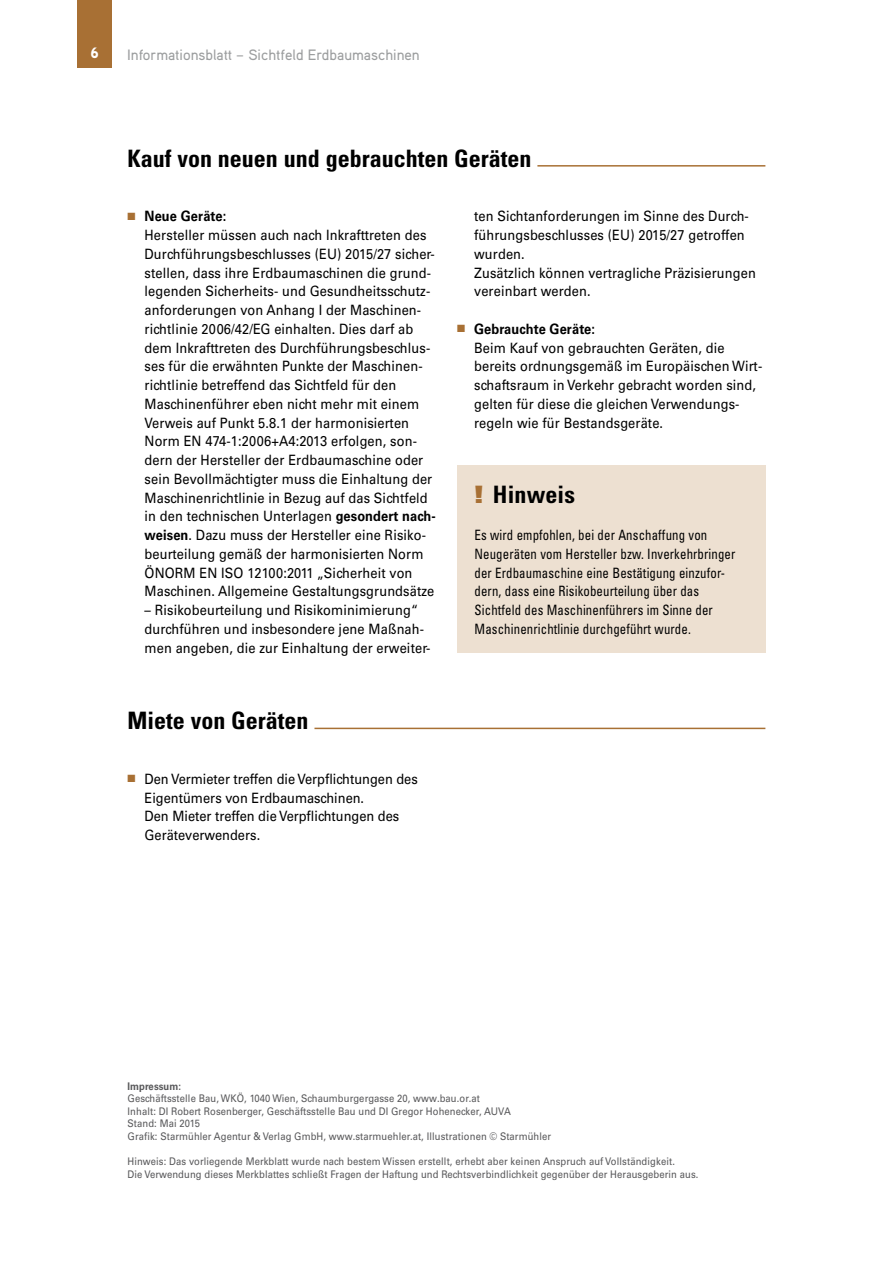
<style>
.page{position:relative;width:893px;height:1263px;background:#fff}
.page>*{position:absolute;margin:0;border:0;box-sizing:border-box;transform-origin:0 0}
.Head_Linie{font:700 condensed 24px "Univers";color:#000}
.t1{font:500 15px "Aaux Pro";color:#9c9e9f}
.t2{font:900 15px "Aaux Pro";color:#fff}
.Lauftext{font:14.25px/18.8px "Univers";letter-spacing:.01em;color:#000;scale:.9 1}
.t3{font:condensed 14.25px/18.8px "Univers";letter-spacing:.01em;color:#000;scale:.9 1}
.Lauftext-2{font:10.5px "Univers";letter-spacing:.01em;color:#58585a;scale:.9 1}
.Lauftext-3{font:700 10.5px "Univers";letter-spacing:.01em;color:#58585a;scale:.9 1}
.s1{color:#a87034}
.s2{font-weight:700}
.s3{font-weight:900;font-stretch:normal;color:#a87034}
</style>
<div class="page">
<div style="left:78px;top:0;width:34px;height:68px;background:#a87034"></div>
<hr style="left:537px;top:165px;width:228px;height:2px;background:#a87034">
<hr style="left:314px;top:728px;width:451px;height:1px;background:#a87034">
<div style="left:457px;top:465px;width:308px;height:188px;background:#ede0d1"></div>
<p class="t2" style="left:90px;top:44px;width:10px">6</p>
<p class="t1" style="left:127px;top:45px;width:294px">Informationsblatt – Sichtfeld Erdbaumaschinen</p>
<p class="Head_Linie" style="left:128px;top:143px;width:405px">Kauf von neuen und gebrauchten Geräten</p>
<p class="Lauftext" style="left:145px;top:207px;width:325px;text-indent:-17px"><span class="s1">■</span> <span class="s2">Neue Geräte:<br></span>Hersteller müssen auch nach Inkrafttreten des Durchführungsbeschlusses (EU) 2015/27 sicher&shy;stellen, dass ihre Erdbaumaschinen die grund&shy;legenden Sicherheits- und Gesundheitsschutz&shy;anforderungen von Anhang I der Maschinen&shy;richtlinie 2006/42/EG einhalten. Dies darf ab dem Inkrafttreten des Durchführungsbeschlus&shy;ses für die erwähnten Punkte der Maschinen&shy;richtlinie betreffend das Sichtfeld für den Maschinenführer eben nicht mehr mit einem Verweis auf Punkt 5.8.1 der harmonisierten Norm EN 474-1:2006+A4:2013 erfolgen, son&shy;dern der Hersteller der Erdbaumaschine oder sein Bevollmächtigter muss die Einhaltung der Maschinenrichtlinie in Bezug auf das Sichtfeld in den technischen Unterlagen <span class="s2">gesondert nach&shy;weisen</span>. Dazu muss der Hersteller eine Risiko&shy;beurteilung gemäß der harmonisierten Norm ÖNORM EN ISO 12100:2011 „Sicherheit von Maschinen. Allgemeine Gestaltungsgrundsätze</p>
<p class="Lauftext" style="left:145px;top:601px;width:319px">– Risikobeurteilung und Risikominimierung“ durchführen und insbesondere jene Maßnah&shy;men angeben, die zur Einhaltung der erweiter-</p>
<p class="Lauftext" style="left:474px;top:207px;width:314px">ten Sichtanforderungen im Sinne des Durch&shy;führungsbeschlusses (EU) 2015/27 getroffen wurden.<br>Zusätzlich können vertragliche Präzisierungen vereinbart werden.</p>
<p class="Lauftext" style="left:474px;top:319px;width:322px;text-indent:-17px"><span class="s1">■</span> <span class="s2">Gebrauchte Geräte:<br></span>Beim Kauf von gebrauchten Geräten, die bereits ordnungsgemäß im Europäischen Wirt&shy;schaftsraum in Verkehr gebracht worden sind, gelten für diese die gleichen Verwendungs&shy;regeln wie für Bestandsgeräte.</p>
<p class="Head_Linie" style="left:475px;top:479px;width:102px"><span class="s3">!</span> Hinweis</p>
<p class="t3" style="left:475px;top:525px;width:291px">Es wird empfohlen, bei der Anschaffung von Neugeräten vom Hersteller bzw. Inverkehrbringer der Erdbaumaschine eine Bestätigung einzufor&shy;dern, dass eine Risikobeurteilung über das Sichtfeld des Maschinenführers im Sinne der Maschinenrichtlinie durchgeführt wurde.</p>
<p class="Head_Linie" style="left:128px;top:706px;width:183px">Miete von Geräten</p>
<p class="Lauftext" style="left:145px;top:769px;width:305px;text-indent:-17px"><span class="s1">■</span> Den Vermieter treffen die Verpflichtungen des Eigentümers von Erdbaumaschinen.<br>Den Mieter treffen die Verpflichtungen des Geräteverwenders.</p>
<p class="Lauftext-3" style="left:128px;top:1080px;width:61px">Impressum:</p>
<p class="Lauftext-2" style="left:128px;top:1092px;width:393px">Geschäftsstelle Bau, WKÖ, 1040 Wien, Schaumburgergasse 20, www.bau.or.at</p>
<p class="Lauftext-2" style="left:128px;top:1105px;width:427px">Inhalt: DI Robert Rosenberger, Geschäftsstelle Bau und DI Gregor Hohenecker, AUVA</p>
<p class="Lauftext-2" style="left:128px;top:1117px;width:82px">Stand: Mai 2015</p>
<p class="Lauftext-2" style="left:128px;top:1130px;width:472px">Grafik: Starmühler Agentur &amp; Verlag GmbH, www.starmuehler.at, Illustrationen © Starmühler</p>
<p class="Lauftext-2" style="left:128px;top:1155px;width:610px">Hinweis: Das vorliegende Merkblatt wurde nach bestem Wissen erstellt, erhebt aber keinen Anspruch auf Vollständigkeit.</p>
<p class="Lauftext-2" style="left:128px;top:1168px;width:636px">Die Verwendung dieses Merkblattes schließt Fragen der Haftung und Rechtsverbindlichkeit gegenüber der Herausgeberin aus.</p>
</div>
